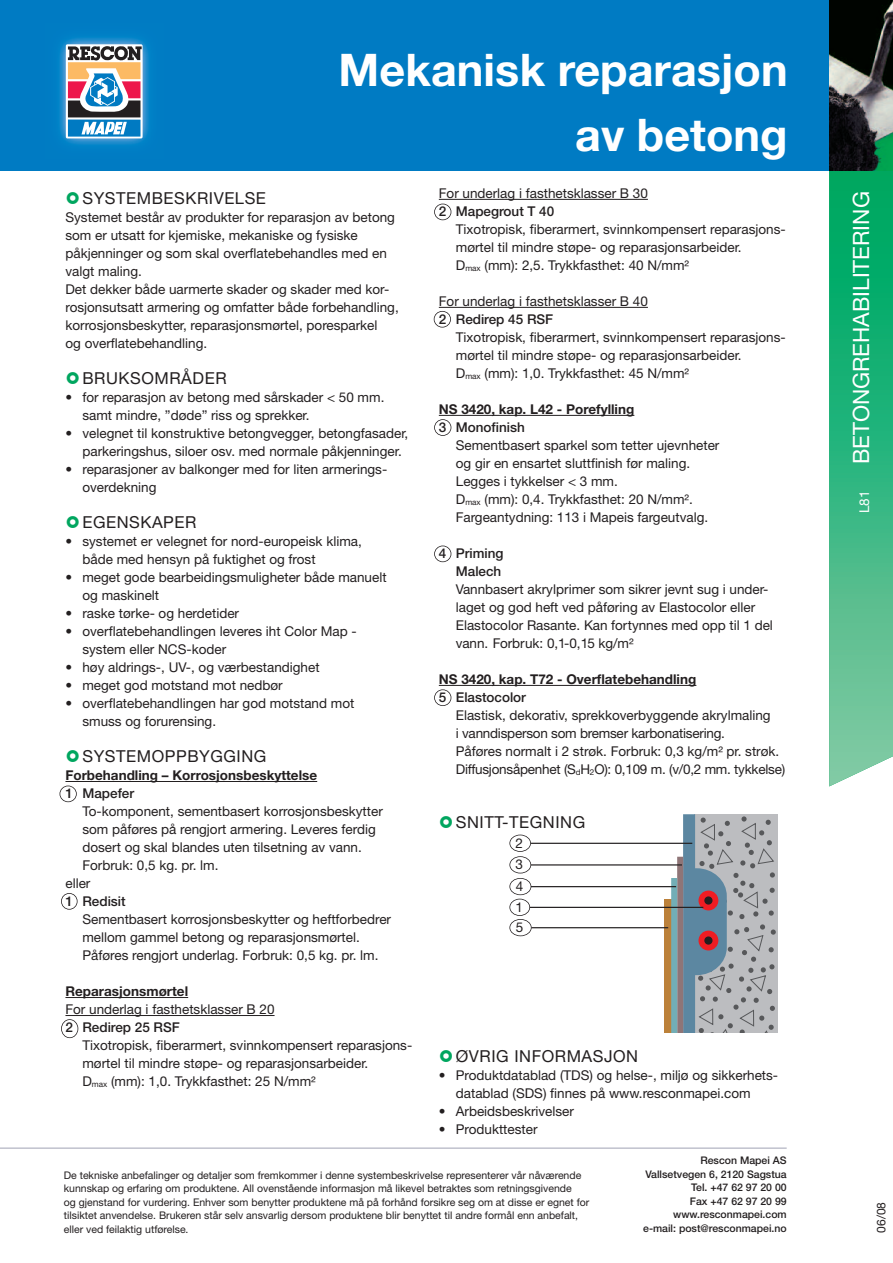
<style>
.page{position:relative;width:893px;height:1263px;background:#fff}
.page>*{position:absolute;margin:0;border:0;box-sizing:border-box;transform-origin:0 0}
.t1{font:700 45px/64.3px "Helvetica Neue";color:#fff;text-align:right}
.t2{font:22.5px "Helvetica Neue";color:#fff}
.t3{font:16.5px "Helvetica Neue";letter-spacing:.035em;color:#231f20}
.t4{font:13.5px/18px "Helvetica Neue";color:#231f20}
.t5{font:13.5px/18px "Helvetica Neue CE";color:#231f20}
.t6{font:700 13.5px "Helvetica Neue";color:#231f20}
.t7{font:500 13.5px/18px "Helvetica Neue";color:#231f20;text-align:right}
.t8{font:12px "Helvetica Neue";color:#231f20}
.t9{font:10.5px/13.5px "Helvetica Neue";color:#231f20}
.t10{font:500 10.5px/13.5px "Helvetica Neue";color:#231f20;text-align:right}
.s1{font-size:8.1px}
.s2{font-size:13.5px}
</style>
<div class="page">
<div style="left:434px;top:545px;width:17px;height:17px;border:2px solid #231f20;border-radius:50%"></div>
<div style="left:434px;top:419px;width:17px;height:17px;border:2px solid #231f20;border-radius:50%"></div>
<div style="left:434px;top:311px;width:17px;height:17px;border:2px solid #231f20;border-radius:50%"></div>
<div style="left:434px;top:204px;width:17px;height:16px;border:2px solid #231f20;border-radius:50%"></div>
<div style="left:61px;top:1019px;width:17px;height:19px;border:2px solid #231f20;border-radius:50%"></div>
<div style="left:61px;top:893px;width:17px;height:17px;border:2px solid #231f20;border-radius:50%"></div>
<div style="left:60px;top:785px;width:17px;height:17px;border:2px solid #231f20;border-radius:50%"></div>
<svg style="left:829px;top:170px;width:64px;height:616px;background:#38b882"></svg>
<div style="left:0;top:0;width:893px;height:170px;background:#007bc3"></div>
<img style="left:59px;top:37px;width:90px;height:108px">
<svg style="left:66px;top:44px;width:77px;height:94px"></svg>
<svg style="left:68px;top:45px;width:74px;height:92px"></svg>
<hr style="left:0;top:1147px;width:787px;height:2px;background:#c0c1cd">
<img style="left:829px;top:0;width:64px;height:170px">
<div style="left:694px;top:814px;width:83px;height:218px;background:#bcbdc0"></div>
<div style="left:683px;top:814px;width:12px;height:218px;background:#5c87a1"></div>
<div style="left:664px;top:899px;width:7px;height:133px;background:#bc813a"></div>
<svg style="left:694px;top:816px;width:82px;height:217px"></svg>
<div style="left:677px;top:857px;width:6px;height:175px;background:#8f7577"></div>
<div style="left:671px;top:878px;width:6px;height:154px;background:#72aeb6"></div>
<hr style="left:530px;top:843px;width:162px;height:1px;background:#231f20">
<div style="left:509px;top:835px;width:22px;height:17px;border:2px solid #231f20;border-radius:50%"></div>
<hr style="left:531px;top:864px;width:151px;height:1px;background:#231f20">
<div style="left:509px;top:856px;width:22px;height:17px;border:2px solid #231f20;border-radius:50%"></div>
<hr style="left:531px;top:886px;width:145px;height:1px;background:#231f20">
<div style="left:509px;top:878px;width:22px;height:17px;border:2px solid #231f20;border-radius:50%"></div>
<hr style="left:530px;top:907px;width:173px;height:1px;background:#231f20">
<div style="left:509px;top:899px;width:21px;height:17px;border:2px solid #231f20;border-radius:50%"></div>
<hr style="left:531px;top:927px;width:137px;height:1px;background:#231f20">
<div style="left:509px;top:919px;width:23px;height:17px;border:2px solid #231f20;border-radius:50%"></div>
<div style="left:434px;top:689px;width:17px;height:17px;border:2px solid #231f20;border-radius:50%"></div>
<hr style="left:65px;top:781px;width:252px;height:1px;background:#231f20">
<hr style="left:65px;top:997px;width:123px;height:1px;background:#231f20">
<hr style="left:65px;top:1015px;width:210px;height:1px;background:#231f20">
<hr style="left:439px;top:199px;width:209px;height:1px;background:#231f20">
<hr style="left:439px;top:307px;width:209px;height:1px;background:#231f20">
<hr style="left:439px;top:415px;width:195px;height:1px;background:#231f20">
<hr style="left:439px;top:685px;width:257px;height:1px;background:#231f20">
<h1 class="t1" style="left:339px;top:37px;width:451px">Mekanisk reparasjon av betong</h1>
<p class="t3" style="left:82px;top:188px;width:185px">SYSTEMBESKRIVELSE</p>
<p class="t4" style="left:65px;top:210px;width:335px">Systemet består av produkter for reparasjon av betong som er utsatt for kjemiske, mekaniske og fysiske påkjenninger og som skal overflatebehandles med en valgt maling.<br>Det dekker både uarmerte skader og skader med kor&shy;rosjonsutsatt armering og omfatter både forbehandling, korrosjonsbeskytter, reparasjonsmørtel, poresparkel<br>og overflatebehandling.</p>
<p class="t3" style="left:82px;top:368px;width:146px">BRUKSOMRÅDER</p>
<p class="t4" style="left:82px;top:390px;width:303px;text-indent:-17px">• for reparasjon av betong med sårskader &lt; 50 mm. samt mindre, ”døde” riss og sprekker.</p>
<p class="t4" style="left:82px;top:426px;width:327px;text-indent:-17px">• velegnet til konstruktive betongvegger, betongfasader, parkeringshus, siloer osv. med normale påkjenninger.</p>
<p class="t4" style="left:82px;top:462px;width:306px;text-indent:-17px">• reparasjoner av balkonger med for liten armerings&shy;overdekning</p>
<p class="t3" style="left:82px;top:512px;width:116px">EGENSKAPER</p>
<p class="t4" style="left:82px;top:534px;width:281px;text-indent:-17px">• systemet er velegnet for nord-europeisk klima, både med hensyn på fuktighet og frost</p>
<p class="t4" style="left:82px;top:570px;width:306px;text-indent:-17px">• meget gode bearbeidingsmuligheter både manuelt og maskinelt</p>
<p class="t4" style="left:65px;top:606px;width:175px">• raske tørke- og herdetider</p>
<p class="t4" style="left:82px;top:624px;width:276px;text-indent:-17px">• overflatebehandlingen leveres iht Color Map - system eller NCS-koder</p>
<p class="t4" style="left:65px;top:660px;width:256px">• høy aldrings-, UV-, og værbestandighet</p>
<p class="t4" style="left:65px;top:678px;width:219px">• meget god motstand mot nedbør</p>
<p class="t4" style="left:82px;top:696px;width:273px;text-indent:-17px">• overflatebehandlingen har god motstand mot smuss og forurensing.</p>
<p class="t3" style="left:82px;top:746px;width:185px">SYSTEMOPPBYGGING</p>
<p class="t6" style="left:65px;top:767px;width:253px">Forbehandling – Korrosjonsbeskyttelse</p>
<p class="t7" style="left:65px;top:786px;width:70px">1 Mapefer</p>
<p class="t4" style="left:82px;top:804px;width:302px">To-komponent, sementbasert korrosjonsbeskytter</p>
<p class="t4" style="left:82px;top:822px;width:295px">som påføres på rengjort armering. Leveres ferdig</p>
<p class="t4" style="left:82px;top:840px;width:281px">dosert og skal blandes uten tilsetning av vann.</p>
<p class="t4" style="left:82px;top:858px;width:138px">Forbruk: 0,5 kg. pr. lm.</p>
<p class="t4" style="left:65px;top:876px;width:26px">eller</p>
<p class="t7" style="left:65px;top:894px;width:62px">1 Redisit</p>
<p class="t4" style="left:82px;top:912px;width:310px">Sementbasert korrosjonsbeskytter og heftforbedrer mellom gammel betong og reparasjonsmørtel.<br>Påføres rengjort underlag. Forbruk: 0,5 kg. pr. lm.</p>
<p class="t6" style="left:65px;top:983px;width:124px">Reparasjonsmørtel</p>
<p class="t4" style="left:65px;top:1002px;width:211px">For underlag i fasthetsklasser B 20</p>
<p class="t7" style="left:65px;top:1020px;width:116px">2 Redirep 25 RSF</p>
<p class="t4" style="left:82px;top:1038px;width:331px">Tixotropisk, fiberarmert, svinnkompensert reparasjons&shy;mørtel til mindre støpe- og reparasjonsarbeider.<br>D<span class="s1">max</span> (mm): 1,0. Trykkfasthet: 25 N/mm²</p>
<p class="t4" style="left:439px;top:185px;width:211px">For underlag i fasthetsklasser B 30</p>
<p class="t7" style="left:439px;top:203px;width:117px">2 Mapegrout T 40</p>
<p class="t4" style="left:456px;top:221px;width:331px">Tixotropisk, fiberarmert, svinnkompensert reparasjons&shy;mørtel til mindre støpe- og reparasjonsarbeider.<br>D<span class="s1">max</span> (mm): 2,5. Trykkfasthet: 40 N/mm²</p>
<p class="t4" style="left:439px;top:293px;width:211px">For underlag i fasthetsklasser B 40</p>
<p class="t7" style="left:439px;top:311px;width:116px">2 Redirep 45 RSF</p>
<p class="t4" style="left:456px;top:329px;width:331px">Tixotropisk, fiberarmert, svinnkompensert reparasjons&shy;mørtel til mindre støpe- og reparasjonsarbeider.<br>D<span class="s1">max</span> (mm): 1,0. Trykkfasthet: 45 N/mm²</p>
<p class="t6" style="left:439px;top:401px;width:197px">NS 3420, kap. L42 - Porefylling</p>
<p class="t7" style="left:439px;top:419px;width:87px">3 Monofinish</p>
<p class="t4" style="left:456px;top:437px;width:265px">Sementbasert sparkel som tetter ujevnheter og gir en ensartet sluttfinish før maling.<br>Legges i tykkelser &lt; 3 mm.<br>D<span class="s1">max</span> (mm): 0,4. Trykkfasthet: 20 N/mm².<br>Fargeantydning: 113 i Mapeis fargeutvalg.</p>
<p class="t7" style="left:439px;top:545px;width:66px">4 Priming<br>Malech</p>
<p class="t5" style="left:456px;top:581px;width:319px">Vannbasert akrylprimer som sikrer jevnt sug i under&shy;laget og god heft ved påføring av Elastocolor eller Elastocolor Rasante. Kan fortynnes med opp til 1 del vann. Forbruk: 0,1-0,15 kg/m²</p>
<p class="t6" style="left:439px;top:671px;width:259px">NS 3420, kap. T72 - Overflatebehandling</p>
<p class="t7" style="left:439px;top:689px;width:89px">5 Elastocolor</p>
<p class="t4" style="left:456px;top:707px;width:331px">Elastisk, dekorativ, sprekkoverbyggende akrylmaling<br>i vanndisperson som bremser karbonatisering.<br>Påføres normalt i 2 strøk. Forbruk: 0,3 kg/m² pr. strøk.<br>Diffusjonsåpenhet (S<span class="s1">d</span>H<span class="s1">2</span>O): 0,109 m. (v/0,2 mm. tykkelse)</p>
<p class="t3" style="left:456px;top:812px;width:131px">SNITT-TEGNING</p>
<p class="t4" style="left:515px;top:834px;width:9px;line-height:21.1px;text-align:justify">2<br>3<br>4<br>1<br>5</p>
<p class="t3" style="left:456px;top:1046px;width:184px">ØVRIG INFORMASJON</p>
<p class="t4" style="left:456px;top:1067px;width:324px;text-indent:-17px">• Produktdatablad (TDS) og helse-, miljø og sikkerhets&shy;datablad (SDS) finnes på www.resconmapei.com</p>
<p class="t4" style="left:439px;top:1103px;width:137px">• Arbeidsbeskrivelser</p>
<p class="t4" style="left:439px;top:1121px;width:100px">• Produkttester</p>
<p class="t9" style="left:64px;top:1169px;width:527px">De tekniske anbefalinger og detaljer som fremkommer i denne systembeskrivelse representerer vår nåværende kunnskap og erfaring om produktene. All ovenstående informasjon må likevel betraktes som retningsgivende<br>og gjenstand for vurdering. Enhver som benytter produktene må på forhånd forsikre seg om at disse er egnet for tilsiktet anvendelse. Brukeren står selv ansvarlig dersom produktene blir benyttet til andre formål enn anbefalt, eller ved feilaktig utførelse.</p>
<p class="t10" style="left:643px;top:1155px;width:145px">Rescon Mapei AS<br>Vallsetvegen 6, 2120 Sagstua<br>Tel. +47 62 97 20 00<br>Fax +47 62 97 20 99 www.resconmapei.com e-mail: post@resconmapei.no</p>
<h2 class="t2" style="left:853px;top:513px;width:323px;rotate:-90deg"><span class="s2">L81</span> BETONGREHABILITERING</h2>
<p class="t8" style="left:877px;top:1232px;width:32px;rotate:-90deg">06/08</p>
</div>
